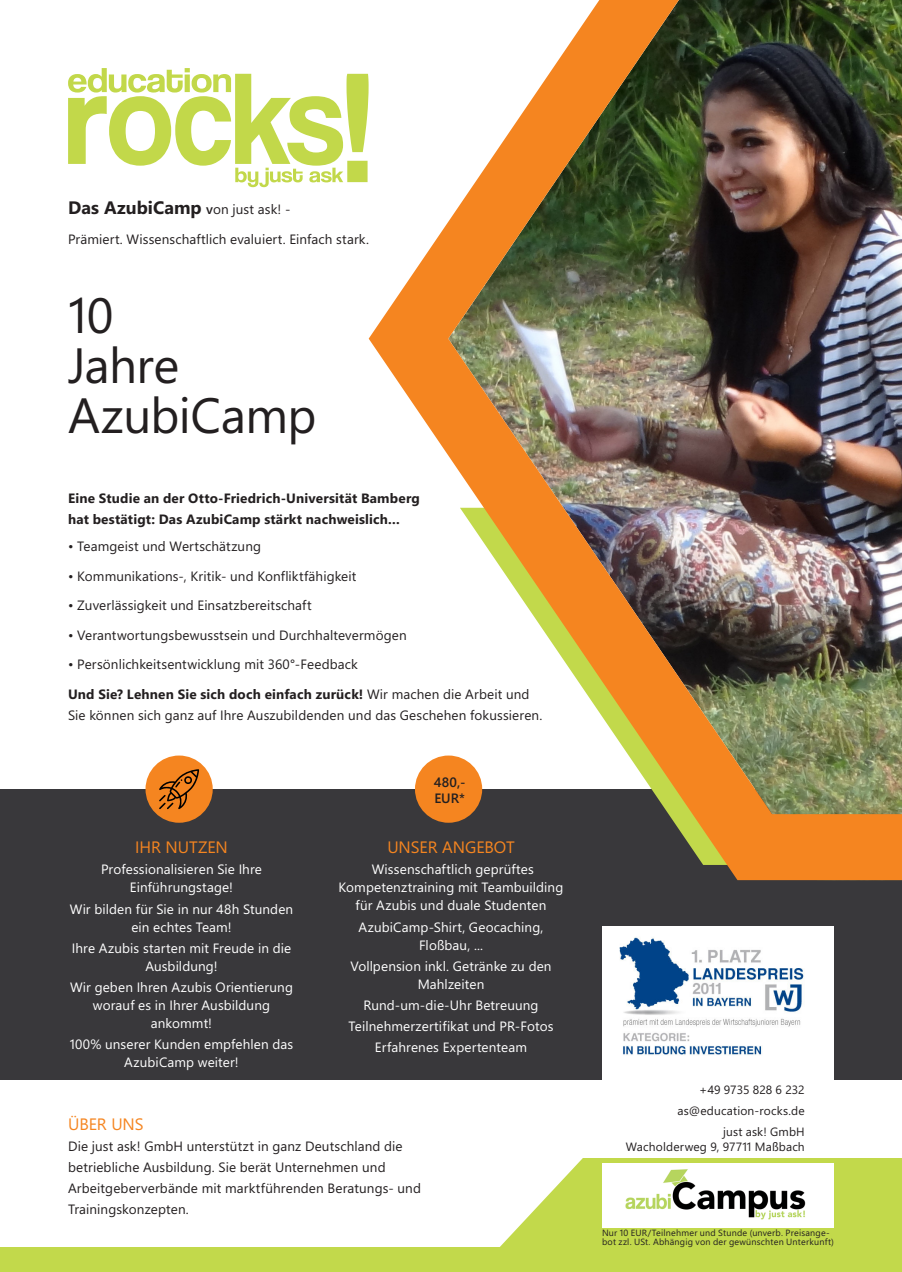
<style>
.page{position:relative;width:902px;height:1272px;background:#fff}
.page>*{position:absolute;margin:0;border:0;box-sizing:border-box;transform-origin:0 0}
.t1{font:49.5px/49.5px "Segoe WP";letter-spacing:-.015em;color:#231f20}
.t2{font:700 18px "Segoe WP";color:#231f20}
.t3{font:16.5px "Segoe WP";color:#f58520}
.t4{font:13.5px/21px "Segoe WP";letter-spacing:.01em;color:#231f20}
.t5{font:13.5px/18px "Segoe WP";letter-spacing:.01em;color:#fff;text-align:center}
.t6{font:700 13.5px/21px "Segoe WP";letter-spacing:.015em;color:#231f20}
.t7{font:600 13.5px/16.2px "Segoe WP";letter-spacing:.01em;color:#231f20}
.t8{font:12px/21px "Segoe WP";letter-spacing:.01em;color:#231f20;text-align:right}
.t9{font:9px/9px "Segoe WP";letter-spacing:.025em;color:#231f20}
.s1{font-weight:600;font-size:13.5px}
.s2{font-weight:400;font-size:13.5px}
.s3{font-weight:700}
</style>
<div class="page">
<div style="left:0;top:789px;width:901px;height:290px;background:#39383b"></div>
<div style="left:0;top:1247px;width:901px;height:24px;background:#c2d94b"></div>
<img style="left:368px;top:0;width:533px;height:880px">
<div style="left:145px;top:755px;width:68px;height:67px;background:#f58520;border-radius:50%"></div>
<div style="left:415px;top:755px;width:67px;height:67px;background:#f58520;border-radius:50%"></div>
<svg style="left:500px;top:1158px;width:401px;height:89px"></svg>
<svg style="left:68px;top:68px;width:300px;height:119px"></svg>
<svg style="left:159px;top:769px;width:40px;height:40px"></svg>
<img style="left:602px;top:1163px;width:231px;height:63px">
<img style="left:602px;top:926px;width:231px;height:153px">
<h2 class="t2" style="left:68px;top:195px;width:224px">Das AzubiCamp <span class="s1">v</span><span class="s2">on just ask! -</span></h2>
<p class="t4" style="left:68px;top:228px;width:302px">Prämiert. Wissenschaftlich evaluiert. Einfach stark.</p>
<h1 class="t1" style="left:68px;top:289px;width:250px">10<br>Jahre<br>AzubiCamp</h1>
<p class="t6" style="left:68px;top:487px;width:353px">Eine Studie an der Otto-Friedrich-Universität Bamberg hat bestätigt: Das AzubiCamp stärkt nachweislich...</p>
<p class="t4" style="left:68px;top:535px;width:194px">• Teamgeist und Wertschätzung</p>
<p class="t4" style="left:68px;top:564px;width:290px">• Kommunikations-, Kritik- und Konfliktfähigkeit</p>
<p class="t4" style="left:68px;top:594px;width:245px">• Zuverlässigkeit und Einsatzbereitschaft</p>
<p class="t4" style="left:68px;top:623px;width:340px">• Verantwortungsbewusstsein und Durchhaltevermögen</p>
<p class="t4" style="left:68px;top:649px;width:463px;line-height:29.5px">• Persönlichkeitsentwicklung mit 360°-Feedback<br><span class="s3">Und Sie? Lehnen Sie sich doch einfach zurück!</span> Wir machen die Arbeit und</p>
<p class="t4" style="left:68px;top:703px;width:475px">Sie können sich ganz auf Ihre Auszubildenden und das Geschehen fokussieren.</p>
<p class="t3" style="left:135px;top:836px;width:65px">Ihr Nutzen</p>
<p class="t5" style="left:101px;top:860px;width:162px">Professionalisieren Sie Ihre<br>Einführungstage!</p>
<p class="t5" style="left:70px;top:899px;width:225px">Wir bilden für Sie in nur 48h Stunden ein echtes Team!</p>
<p class="t5" style="left:72px;top:938px;width:221px">Ihre Azubis starten mit Freude in die<br>Ausbildung!</p>
<p class="t5" style="left:70px;top:977px;width:224px">Wir geben Ihren Azubis Orientierung worauf es in Ihrer Ausbildung ankommt!</p>
<p class="t5" style="left:70px;top:1034px;width:225px">100% unserer Kunden empfehlen das<br>AzubiCamp weiter!</p>
<p class="t7" style="left:434px;top:773px;width:33px">480,-<br>EUR*</p>
<p class="t3" style="left:387px;top:836px;width:11px">Unse</p>
<p class="t3" style="left:427px;top:836px;width:36px">r Ange</p>
<p class="t3" style="left:484px;top:836px;width:21px">bot</p>
<p class="t5" style="left:338px;top:860px;width:226px">Wissenschaftlich geprüftes<br>Kompetenztraining mit Teambuilding für Azubis und duale Studenten</p>
<p class="t5" style="left:358px;top:917px;width:186px">AzubiCamp-Shirt, Geocaching,<br>Floßbau, ...</p>
<p class="t5" style="left:350px;top:956px;width:203px">Vollpension inkl. Getränke zu den<br>Mahlzeiten</p>
<p class="t5" style="left:348px;top:993px;width:206px;line-height:21px">Rund-um-die-U hr Betreuung<br>Teilnehmerzertifikat und PR-Fotos<br>Erfahrenes Expertenteam</p>
<p class="t3" style="left:68px;top:1113px;width:77px">ÜBER UNS</p>
<p class="t4" style="left:68px;top:1135px;width:354px">Die just ask! GmbH unterstützt in ganz Deutschland die betriebliche Ausbildung. Sie berät U nternehmen und Arbeitgeberverbände mit marktführenden Beratungs- und Trainingskonzepten.</p>
<p class="t8" style="left:677px;top:1078px;width:129px">+49 9735 828 6 232 as@education-rocks.de just ask! GmbH</p>
<p class="t8" style="left:626px;top:1135px;width:180px">Wacholderweg 9, 97711 Maßbach</p>
<p class="t9" style="left:602px;top:1228px;width:233px">Nur 10 EUR/Teilnehmer und Stunde (unverb. Preisange&shy;bot zzl. U St. Abhängig von der gewünschten U nterkunft)</p>
</div>
